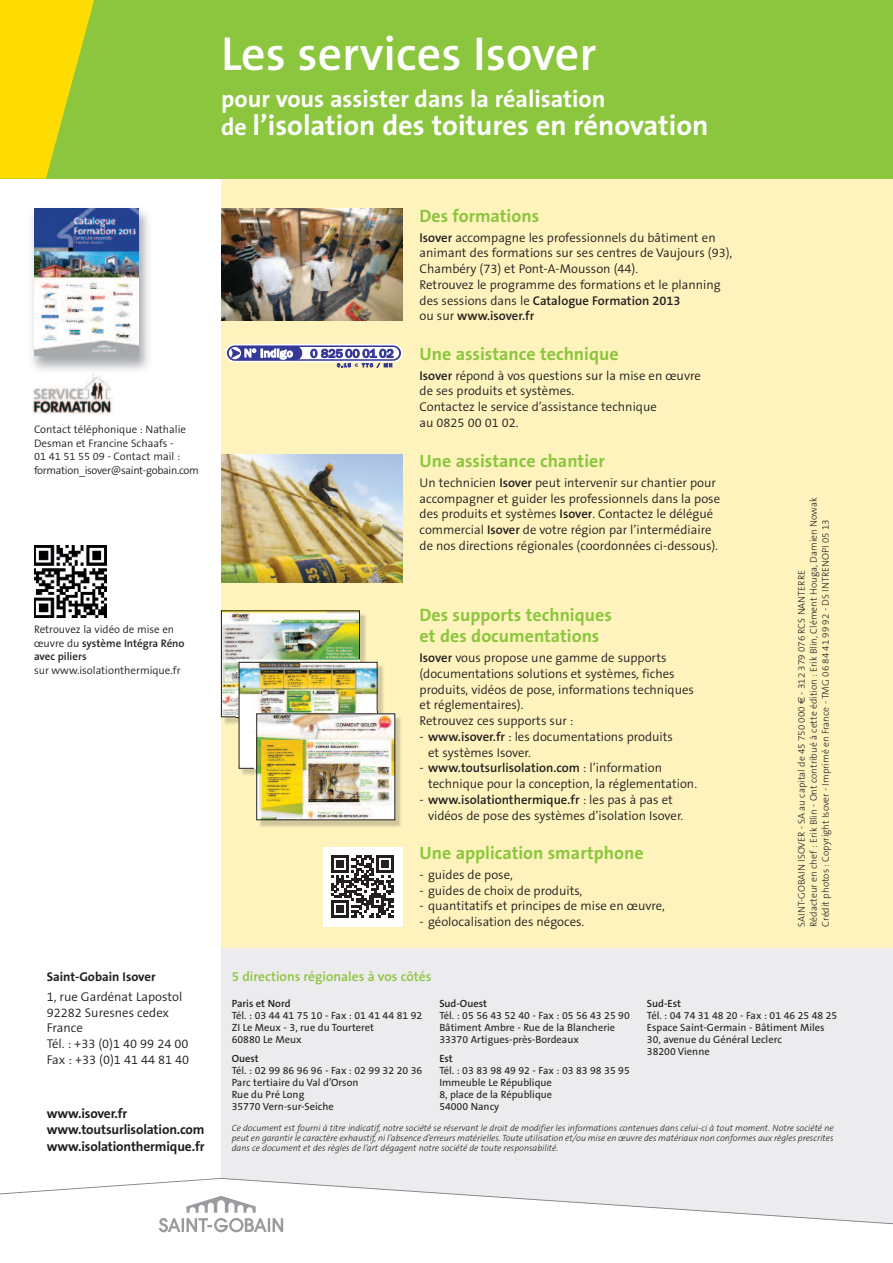
<style>
.page{position:relative;width:893px;height:1263px;background:#fff}
.page>*{position:absolute;margin:0;border:0;box-sizing:border-box;transform-origin:0 0}
.t1{font:600 48px "The Sans B6";color:#fff}
.t2{font:700 28.5px "The Sans B7";color:#fff}
.t3{font:700 24px "The Sans B7";color:#fff}
.t4{font:700 18px/21px "The Sans B7";color:#8bc63e}
.t5{font:700 13.5px/16.5px "The Sans B7";letter-spacing:-.01em;color:#231f20}
.t6{font:600 13.5px "The Sans B6";color:#8bc63e}
.t7{font:300 12.75px/15.8px "The Sans B4";color:#231f20}
.t8{font:600 12.75px/15.8px "The Sans B6";color:#231f20}
.t9{font:700 12.75px "The Sans B7";color:#231f20}
.t10{font:300 10.95px/13.5px "The Sans B4";color:#231f20}
.t11{font:600 10.95px/13.5px "The Sans B6";color:#231f20}
.t12{font:10.5px/12px "The Sans B5 Plain";color:#231f20}
.t13{font:600 10.5px "The Sans B6";color:#231f20}
.t14{font:300 9.75px/12px "The Sans B3";color:#231f20}
.t15{font:italic 300 9px/9.8px "The Sans B3";color:#231f20;text-align:justify}
.s1{font-size:24px}
.s2{font-family:"The Sans B4";font-weight:300}
.s3{font-family:"The Sans B6";font-weight:600}
.s4{font-family:"Euro Sans";font-weight:400}
</style>
<div class="page">
<div style="left:221px;top:0;width:672px;height:948px;background:#fef3bd"></div>
<img style="left:32px;top:208px;width:117px;height:167px">
<img style="left:34px;top:208px;width:104px;height:148px">
<div style="left:0;top:0;width:893px;height:179px;background:#8bc63e"></div>
<svg style="left:0;top:0;width:94px;height:179px"></svg>
<img style="left:221px;top:209px;width:182px;height:111px">
<img style="left:221px;top:455px;width:182px;height:127px">
<img style="left:220px;top:608px;width:146px;height:122px">
<img style="left:223px;top:612px;width:135px;height:103px">
<div style="left:221px;top:610px;width:139px;height:107px;border:1px solid #231f20"></div>
<img style="left:238px;top:730px;width:17px;height:45px">
<img style="left:237px;top:660px;width:147px;height:70px">
<img style="left:241px;top:664px;width:134px;height:103px">
<div style="left:239px;top:662px;width:138px;height:107px;border:1px solid #231f20"></div>
<img style="left:256px;top:713px;width:145px;height:114px">
<img style="left:255px;top:711px;width:129px;height:63px">
<img style="left:258px;top:715px;width:135px;height:103px">
<div style="left:256px;top:713px;width:139px;height:107px;border:1px solid #231f20"></div>
<img style="left:33px;top:375px;width:79px;height:39px">
<div style="left:323px;top:847px;width:79px;height:79px;background:#fff"></div>
<svg style="left:331px;top:855px;width:63px;height:63px"></svg>
<div style="left:225px;top:344px;width:177px;height:18px;border:3px solid #fff;border-radius:8px"></div>
<svg style="left:227px;top:345px;width:174px;height:16px"></svg>
<svg style="left:230px;top:347px;width:169px;height:12px"></svg>
<div style="left:230px;top:346px;width:72px;height:14px;background:#343896;border-radius:7px"></div>
<svg style="left:229px;top:347px;width:12px;height:12px"></svg>
<svg style="left:231px;top:349px;width:62px;height:11px"></svg>
<svg style="left:310px;top:349px;width:84px;height:19px;background:#a2a2c0"></svg>
<div style="left:221px;top:948px;width:672px;height:315px;background:#ececee"></div>
<svg style="left:0;top:1178px;width:893px;height:85px"></svg>
<img style="left:34px;top:545px;width:72px;height:72px">
<h1 class="t1" style="left:221px;top:28px;width:377px">Les services Isover</h1>
<h3 class="t3" style="left:221px;top:86px;width:386px">pour vous assister dans la réalisation</h3>
<h2 class="t2" style="left:221px;top:111px;width:489px"><span class="s1">de</span> l’isolation des toitures en rénovation</h2>
<p class="t10" style="left:34px;top:423px;width:166px">Contact téléphonique : Nathalie<br>Desman et Francine Schaafs -<br>01 41 51 55 09 - Contact mail : formation_isover@saint-gobain.com</p>
<p class="t10" style="left:34px;top:623px;width:142px">Retrouvez la vidéo de mise en</p>
<p class="t11" style="left:34px;top:636px;width:152px"><span class="s2">œuvre du</span> système Intégra Réno avec piliers</p>
<p class="t10" style="left:34px;top:664px;width:148px">sur www.isolationthermique.fr</p>
<h3 class="t4" style="left:420px;top:206px;width:121px">Des formations</h3>
<p class="t7" style="left:420px;top:230px;width:314px"><span class="s3">Isover</span> accompagne les professionnels du bâtiment en animant des formations sur ses centres de Vaujours (93), Chambéry (73) et Pont-A-Mousson (44).<br>Retrouvez le programme des formations et le planning</p>
<p class="t8" style="left:420px;top:293px;width:262px"><span class="s2">des sessions dans le</span> Catalogue Formation 2013 <span class="s2">ou sur</span> www.isover.fr</p>
<h3 class="t4" style="left:420px;top:343px;width:201px">Une assistance technique</h3>
<p class="t7" style="left:420px;top:368px;width:283px"><span class="s3">Isover</span> répond à vos questions sur la mise en œuvre de ses produits et systèmes.<br>Contactez le service d’assistance technique<br>au 0825 00 01 02.</p>
<h3 class="t4" style="left:420px;top:451px;width:187px">Une assistance chantier</h3>
<p class="t7" style="left:420px;top:475px;width:302px">Un technicien <span class="s3">Isover</span> peut intervenir sur chantier pour accompagner et guider les professionnels dans la pose des produits et systèmes <span class="s3">Isover</span>. Contactez le délégué commercial <span class="s3">Isover</span> de votre région par l’intermédiaire de nos directions régionales (coordonnées ci-dessous).</p>
<h3 class="t4" style="left:420px;top:605px;width:194px">Des supports techniques et des documentations</h3>
<p class="t7" style="left:420px;top:650px;width:276px"><span class="s3">Isover</span> vous propose une gamme de supports (documentations solutions et systèmes, fiches produits, vidéos de pose, informations techniques et réglementaires).<br>Retrouvez ces supports sur :</p>
<p class="t7" style="left:428px;top:729px;width:246px;text-indent:-9px">- <span class="s3">www.isover.fr</span> : les documentations produits et systèmes Isover.</p>
<p class="t8" style="left:420px;top:761px;width:244px"><span class="s2">-</span> www.toutsurlisolation.com <span class="s2">: l’information</span></p>
<p class="t7" style="left:428px;top:776px;width:270px">technique pour la conception, la réglementation.</p>
<p class="t8" style="left:420px;top:792px;width:255px"><span class="s2">-</span> www.isolationthermique.fr <span class="s2">: les pas à pas et</span></p>
<p class="t7" style="left:428px;top:808px;width:257px">vidéos de pose des systèmes d’isolation Isover.</p>
<h3 class="t4" style="left:420px;top:843px;width:226px">Une application smartphone</h3>
<p class="t7" style="left:420px;top:867px;width:95px">- guides de pose,</p>
<p class="t7" style="left:420px;top:883px;width:164px">- guides de choix de produits,</p>
<p class="t7" style="left:420px;top:899px;width:247px">- quantitatifs et principes de mise en œuvre,</p>
<p class="t7" style="left:420px;top:914px;width:166px">- géolocalisation des négoces.</p>
<p class="t14" style="left:796px;top:926px;width:430px;rotate:-90deg">SAINT-GOBAIN ISOVER - SA au capital de 45 750 000 <span class="s4">€</span> - 312 379 076 RCS NANTERRE<br>Rédacteur en chef : Erik Blin - Ont contribué à cette édition : Erik Blin, Clément Houga, Damien Nowak<br>Crédit photos : Copyright Isover - Imprimé en France - TMG 06 84 41 99 92 - DS INTRENOPI 05 13</p>
<p class="t9" style="left:47px;top:970px;width:110px">Saint-Gobain Isover</p>
<p class="t6" style="left:232px;top:970px;width:201px">5 directions régionales à vos côtés</p>
<p class="t7" style="left:47px;top:989px;width:144px">1, rue Gardénat Lapostol<br>92282 Suresnes cedex<br>France<br>Tél. : +33 (0)1 40 99 24 00<br>Fax : +33 (0)1 41 44 81 40</p>
<p class="t13" style="left:232px;top:997px;width:60px">Paris et Nord</p>
<p class="t12" style="left:232px;top:1009px;width:192px">Tél. : 03 44 41 75 10 - Fax : 01 41 44 81 92<br>ZI Le Meux - 3, rue du Tourteret<br>60880 Le Meux</p>
<p class="t13" style="left:232px;top:1053px;width:29px">Ouest</p>
<p class="t12" style="left:232px;top:1065px;width:192px">Tél. : 02 99 86 96 96 - Fax : 02 99 32 20 36<br>Parc tertiaire du Val d’Orson<br>Rue du Pré Long<br>35770 Vern-sur-Seiche</p>
<p class="t13" style="left:439px;top:998px;width:49px">Sud-Ouest</p>
<p class="t12" style="left:439px;top:1009px;width:192px">Tél. : 05 56 43 52 40 - Fax : 05 56 43 25 90<br>Bâtiment Ambre - Rue de la Blancherie<br>33370 Artigues-près-Bordeaux</p>
<p class="t13" style="left:439px;top:1053px;width:15px">Est</p>
<p class="t12" style="left:439px;top:1065px;width:192px">Tél. : 03 83 98 49 92 - Fax : 03 83 98 35 95<br>Immeuble Le République<br>8, place de la République<br>54000 Nancy</p>
<p class="t13" style="left:647px;top:998px;width:36px">Sud-Est</p>
<p class="t12" style="left:647px;top:1009px;width:192px">Tél. : 04 74 31 48 20 - Fax : 01 46 25 48 25<br>Espace Saint-Germain - Bâtiment Miles<br>30, avenue du Général Leclerc<br>38200 Vienne</p>
<p class="t5" style="left:47px;top:1105px;width:159px">www.isover.fr www.toutsurlisolation.com www.isolationthermique.fr</p>
<p class="t15" style="left:232px;top:1124px;width:603px">Ce document est fourni à titre indicatif, notre société se réservant le droit de modifier les informations contenues dans celui-ci à tout moment. Notre société ne peut en garantir le caractère exhaustif, ni l’absence d’erreurs matérielles. Toute utilisation et/ou mise en œuvre des matériaux non conformes aux règles prescrites dans ce document et des règles de l’art dégagent notre société de toute responsabilité.</p>
</div>
